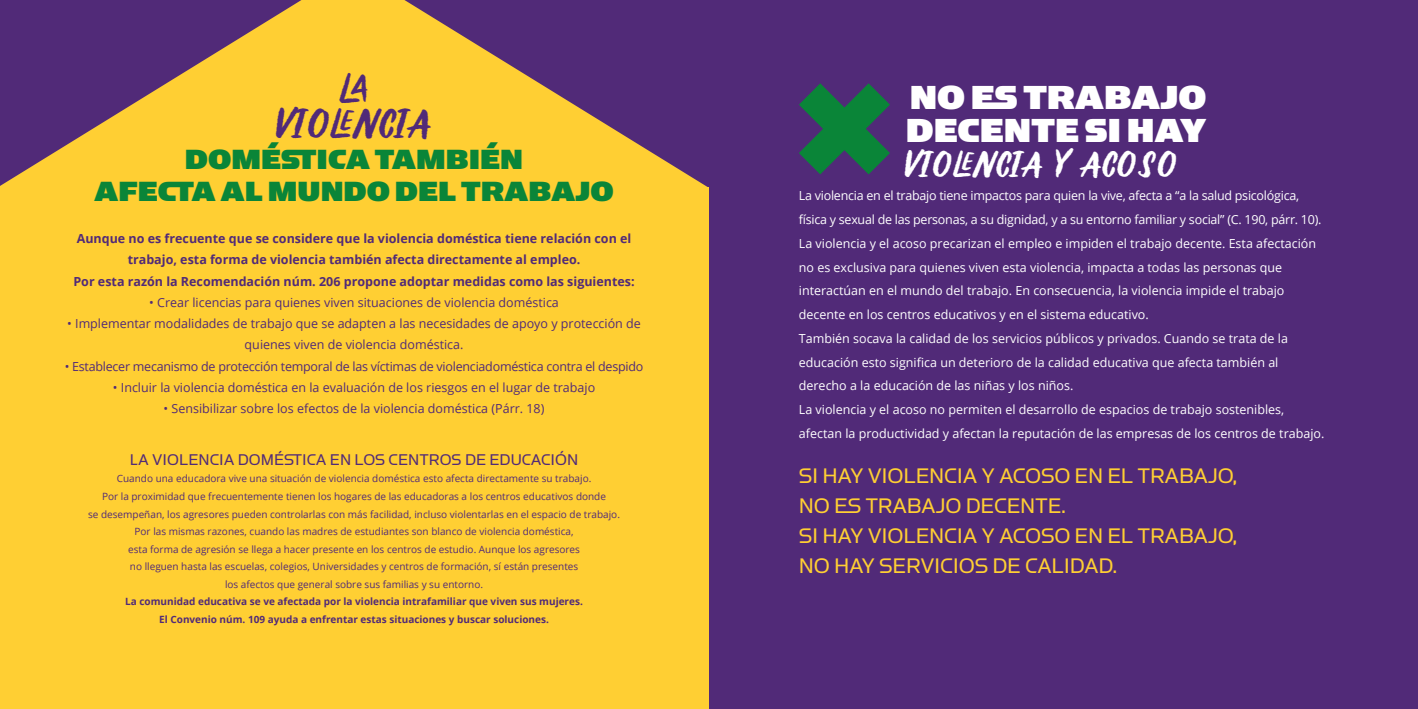
<style>
.page{position:relative;width:1418px;height:709px;background:#fff}
.page>*{position:absolute;margin:0;border:0;box-sizing:border-box;transform-origin:0 0}
.t1{font:45px/36.2px "Toriton";color:#512a78;text-align:center}
.t2{font:40px "Toriton";color:#fff}
.t3{font:37.5px/32.5px "Simian Display Gorilla";color:#fff}
.t4{font:31.25px/31.2px "Simian Display Gorilla";color:#0a8538;text-align:center}
.t5{font:23.75px/30px "Simian Display Orangutan";letter-spacing:-.01em;color:#ffcf33}
.t6{font:17.5px "Simian Display Orangutan";color:#512a78}
.t7{font:12.5px/23.8px "Open Sans";color:#fff}
.t8{font:12.5px/21.2px "Open Sans";color:#512a78;text-align:center}
.t9{font:700 12.5px/21.2px "Open Sans";color:#512a78;text-align:center}
.t10{font:12.5px "Open Sans";letter-spacing:-.02em;color:#512a78}
.t11{font:10px/17.5px "Open Sans";color:#512a78;text-align:center}
.t12{font:700 10px/17.5px "Open Sans";color:#512a78;text-align:center}
</style>
<div class="page">
<div style="left:0;top:0;width:1417px;height:709px;background:#512a78"></div>
<svg style="left:0;top:0;width:709px;height:188px;fill:#ffcf33"></svg>
<div style="left:0;top:188px;width:709px;height:521px;background:#ffcf33"></div>
<svg style="left:799px;top:83px;width:91px;height:91px"></svg>
<h1 class="t1" style="left:277px;top:66px;width:155px">LA<br>VIOLENCIA</h1>
<h3 class="t4" style="left:94px;top:143px;width:521px">DOMÉSTICA TAMBIÉN<br>AFECTA AL MUNDO DEL TRABAJO</h3>
<p class="t9" style="left:73px;top:228px;width:562px">Aunque no es frecuente que se considere que la violencia doméstica tiene relación con el trabajo, esta forma de violencia también afecta directamente al empleo.<br>Por esta razón la Recomendación núm. 206 propone adoptar medidas como las siguientes:</p>
<p class="t8" style="left:149px;top:291px;width:411px">• Crear licencias para quienes viven situaciones de violencia doméstica</p>
<p class="t8" style="left:67px;top:313px;width:575px">• Implementar modalidades de trabajo que se adapten a las necesidades de apoyo y protección de quienes viven de violencia doméstica.</p>
<p class="t10" style="left:65px;top:357px;width:580px">• Establecer mecanismo de protección temporal de las víctimas de violenciadoméstica contra el despido</p>
<p class="t8" style="left:113px;top:376px;width:484px">• Incluir la violencia doméstica en la evaluación de los riesgos en el lugar de trabajo</p>
<p class="t8" style="left:164px;top:398px;width:382px">• Sensibilizar sobre los efectos de la violencia doméstica (Párr. 18)</p>
<h3 class="t6" style="left:130px;top:451px;width:450px">LA VIOLENCIA DOMÉSTICA EN LOS CENTROS DE EDUCACIÓN</h3>
<p class="t11" style="left:88px;top:470px;width:533px">Cuando una educadora vive una situación de violencia doméstica esto afecta directamente su trabajo.<br>Por la proximidad que frecuentemente tienen los hogares de las educadoras a los centros educativos donde<br>se desempeñan, los agresores pueden controlarlas con más facilidad, incluso violentarlas en el espacio de trabajo.<br>Por las mismas razones, cuando las madres de estudiantes son blanco de violencia doméstica,<br>esta forma de agresión se llega a hacer presente en los centros de estudio. Aunque los agresores<br>no lleguen hasta las escuelas, colegios, Universidades y centros de formación, sí están presentes<br>los afectos que general sobre sus familias y su entorno.</p>
<p class="t12" style="left:125px;top:592px;width:459px">La comunidad educativa se ve afectada por la violencia intrafamiliar que viven sus mujeres.<br>El Convenio núm. 109 ayuda a enfrentar estas situaciones y buscar soluciones.</p>
<h3 class="t3" style="left:905px;top:80px;width:302px">NO ES TRABAJO<br>DECENTE SI HAY</h3>
<h2 class="t2" style="left:905px;top:138px;width:274px">VIOLENCIA Y ACOSO</h2>
<p class="t7" style="left:799px;top:184px;width:527px">La violencia en el trabajo tiene impactos para quien la vive, afecta a “a la salud psicológica, física y sexual de las personas, a su dignidad, y a su entorno familiar y social” (C. 190, párr. 10).<br>La violencia y el acoso precarizan el empleo e impiden el trabajo decente. Esta afectación no es exclusiva para quienes viven esta violencia, impacta a todas las personas que interactúan en el mundo del trabajo. En consecuencia, la violencia impide el trabajo decente en los centros educativos y en el sistema educativo.<br>También socava la calidad de los servicios públicos y privados. Cuando se trata de la educación esto significa un deterioro de la calidad educativa que afecta también al derecho a la educación de las niñas y los niños.<br>La violencia y el acoso no permiten el desarrollo de espacios de trabajo sostenibles, afectan la productividad y afectan la reputación de las empresas de los centros de trabajo.</p>
<h3 class="t5" style="left:799px;top:461px;width:440px">SI HAY VIOLENCIA Y ACOSO EN EL TRABAJO,<br>NO ES TRABAJO DECENTE.<br>SI HAY VIOLENCIA Y ACOSO EN EL TRABAJO,<br>NO HAY SERVICIOS DE CALIDAD.</h3>
</div>
